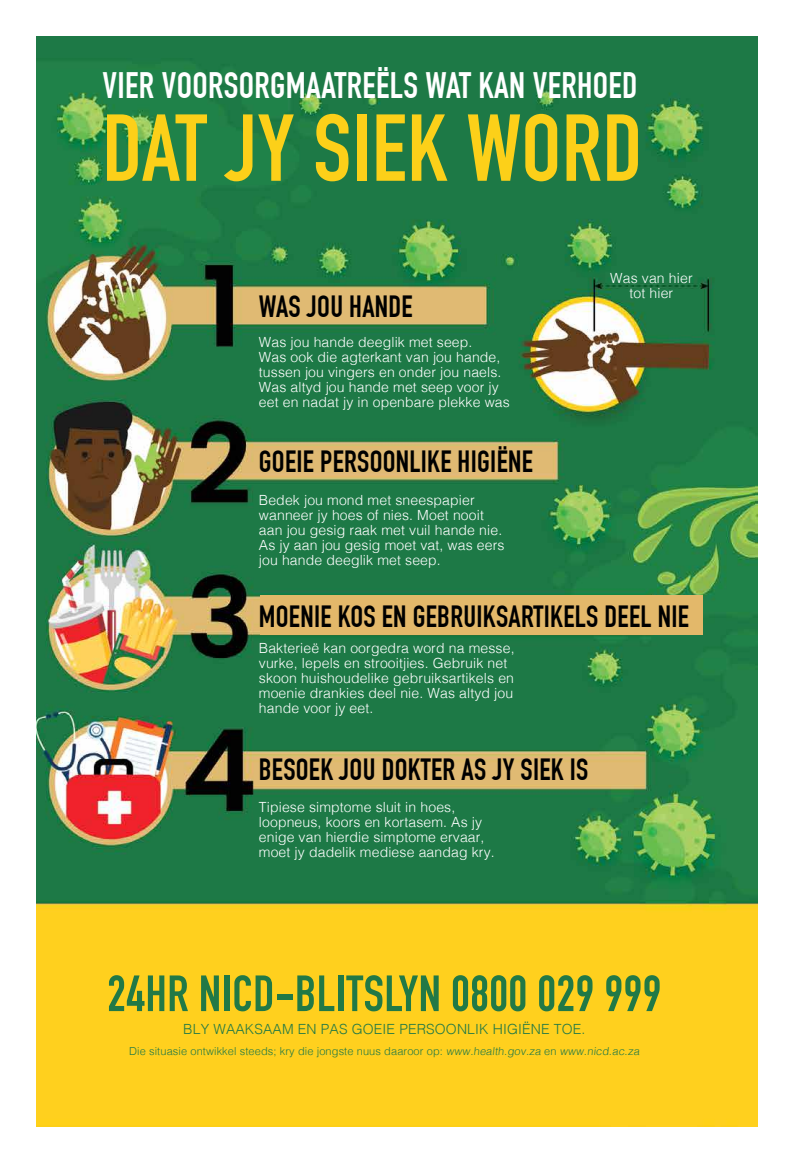
<style>
.page{position:relative;width:794px;height:1163px;background:#fff}
.page>*{position:absolute;margin:0;border:0;box-sizing:border-box;transform-origin:0 0}
.t1{font:700 93.2px "DIN Condensed";letter-spacing:.01em;color:#fcd019}
.t2{font:700 50px "DIN Condensed";letter-spacing:.01em;color:#217946}
.t3{font:700 36px "DIN Condensed";letter-spacing:.01em;color:#fff}
.t4{font:700 30px "DIN Condensed";letter-spacing:.01em;color:#000}
.t5{font:300 14px/15px "Helvetica";letter-spacing:.01em;color:#fff}
.t6{font:300 14px "Helvetica";letter-spacing:.01em;color:#217946}
.t7{font:300 11px "Helvetica";letter-spacing:.01em;color:#217946}
</style>
<div class="page">
<img style="left:36px;top:37px;width:721px;height:1089px">
<div style="left:260px;top:595px;width:443px;height:39px;background:#e3b86a"></div>
<h3 class="t3" style="left:103px;top:64px;width:536px">VIER VOORSORGMAATREËLS WAT KAN VERHOED</h3>
<h1 class="t1" style="left:103px;top:93px;width:541px">DAT JY SIEK WORD</h1>
<h3 class="t4" style="left:259px;top:288px;width:155px">WAS JOU HANDE</h3>
<p class="t5" style="left:259px;top:333px;width:252px">Was jou hande deeglik met seep.<br>Was ook die agterkant van jou hande, tussen jou vingers en onder jou naels.<br>Was altyd jou hande met seep voor jy eet en nadat jy in openbare plekke was</p>
<h3 class="t4" style="left:259px;top:443px;width:275px">GOEIE PERSOONLIKE HIGIËNE</h3>
<p class="t5" style="left:259px;top:492px;width:247px">Bedek jou mond met sneespapier wanneer jy hoes of nies. Moet nooit aan jou gesig raak met vuil hande nie.<br>As jy aan jou gesig moet vat, was eers jou hande deeglik met seep.</p>
<p class="t5" style="left:610px;top:269px;width:84px;text-align:center">Was van hier tot hier</p>
<h3 class="t4" style="left:259px;top:599px;width:431px">MOENIE KOS EN GEBRUIKSARTIKELS DEEL NIE</h3>
<p class="t5" style="left:259px;top:639px;width:257px">Bakterieë kan oorgedra word na messe, vurke, lepels en strooitjies. Gebruik net skoon huishoudelike gebruiksartikels en moenie drankies deel nie. Was altyd jou hande voor jy eet.</p>
<h3 class="t4" style="left:259px;top:751px;width:331px">BESOEK JOU DOKTER AS JY SIEK IS</h3>
<p class="t5" style="left:259px;top:798px;width:237px">Tipiese simptome sluit in hoes, loopneus, koors en kortasem. As jy enige van hierdie simptome ervaar, moet jy dadelik mediese aandag kry.</p>
<h2 class="t2" style="left:107px;top:964px;width:555px">24HR NICD-BLITSLYN 0800 029 999</h2>
<p class="t6" style="left:183px;top:1016px;width:403px">BLY WAAKSAAM EN PAS GOEIE PERSOONLIK HIGIËNE TOE.</p>
<p class="t7" style="left:129px;top:1041px;width:514px">Die situasie ontwikkel steeds; kry die jongste nuus daaroor op: www.health.gov.za en www.nicd.ac.za</p>
</div>
